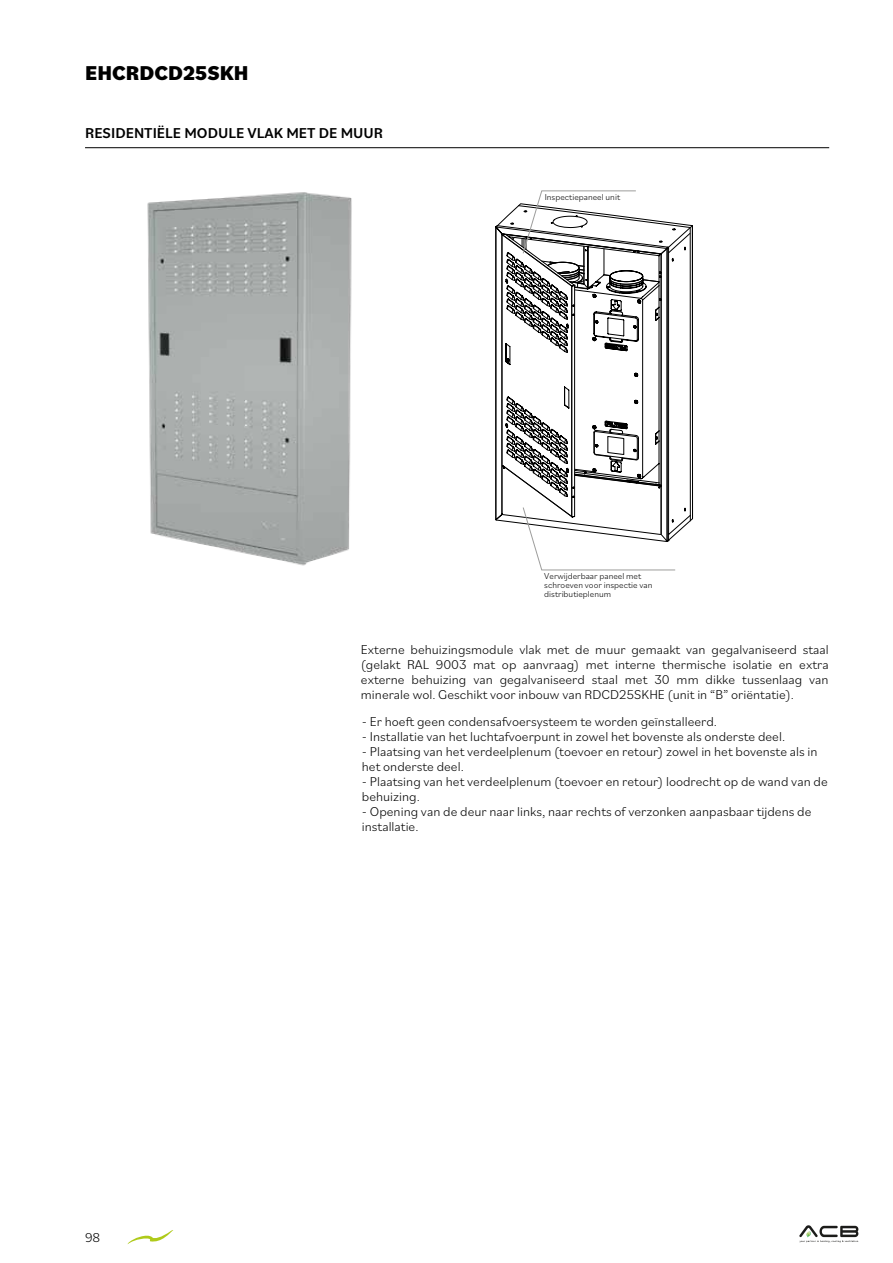
<style>
.page{position:relative;width:893px;height:1263px;background:#fff}
.page>*{position:absolute;margin:0;border:0;box-sizing:border-box;transform-origin:0 0}
.t1{font:800 21px "Bilo";color:#000}
.t2{font:500 15px "Bilo";color:#000}
.t3{font:300 13.5px/15px "Bilo";color:#000}
.t4{font:300 9px/9.4px "Bilo";color:#000}
</style>
<div class="page">
<hr style="left:85px;top:147px;width:744px;height:1px;background:#000">
<svg style="left:495px;top:220px;width:7px;height:302px"></svg>
<img style="left:147px;top:192px;width:205px;height:374px">
<svg style="left:502px;top:191px;width:191px;height:379px"></svg>
<svg style="left:128px;top:1230px;width:46px;height:14px"></svg>
<img style="left:799px;top:1225px;width:60px;height:18px">
<h1 class="t1" style="left:85px;top:58px;width:165px">EHCRDCD25SKH</h1>
<p class="t2" style="left:85px;top:123px;width:300px">RESIDENTIËLE MODULE VLAK MET DE MUUR</p>
<p class="t4" style="left:545px;top:192px;width:77px">Inspectiepaneel unit</p>
<p class="t4" style="left:544px;top:571px;width:110px">Verwijderbaar paneel met schroeven voor inspectie van distributieplenum</p>
<p class="t3" style="left:85px;top:1229px;width:17px">98</p>
<p class="t3" style="left:361px;top:641px;width:469px;text-align:justify">Externe behuizingsmodule vlak met de muur gemaakt van gegalvaniseerd staal (gelakt RAL 9003 mat op aanvraag) met interne thermische isolatie en extra externe behuizing van gegalvaniseerd staal met 30 mm dikke tussenlaag van minerale wol. Geschikt voor inbouw van RDCD25SKHE (unit in “B” oriëntatie).</p>
<p class="t3" style="left:362px;top:713px;width:357px">- Er hoeft geen condensafvoersysteem te worden geïnstalleerd.</p>
<p class="t3" style="left:362px;top:728px;width:425px">- Installatie van het luchtafvoerpunt in zowel het bovenste als onderste deel.</p>
<p class="t3" style="left:362px;top:743px;width:457px">- Plaatsing van het verdeelplenum (toevoer en retour) zowel in het bovenste als in het onderste deel.</p>
<p class="t3" style="left:362px;top:773px;width:467px">- Plaatsing van het verdeelplenum (toevoer en retour) loodrecht op de wand van de behuizing.</p>
<p class="t3" style="left:362px;top:803px;width:451px">- Opening van de deur naar links, naar rechts of verzonken aanpasbaar tijdens de installatie.</p>
</div>
